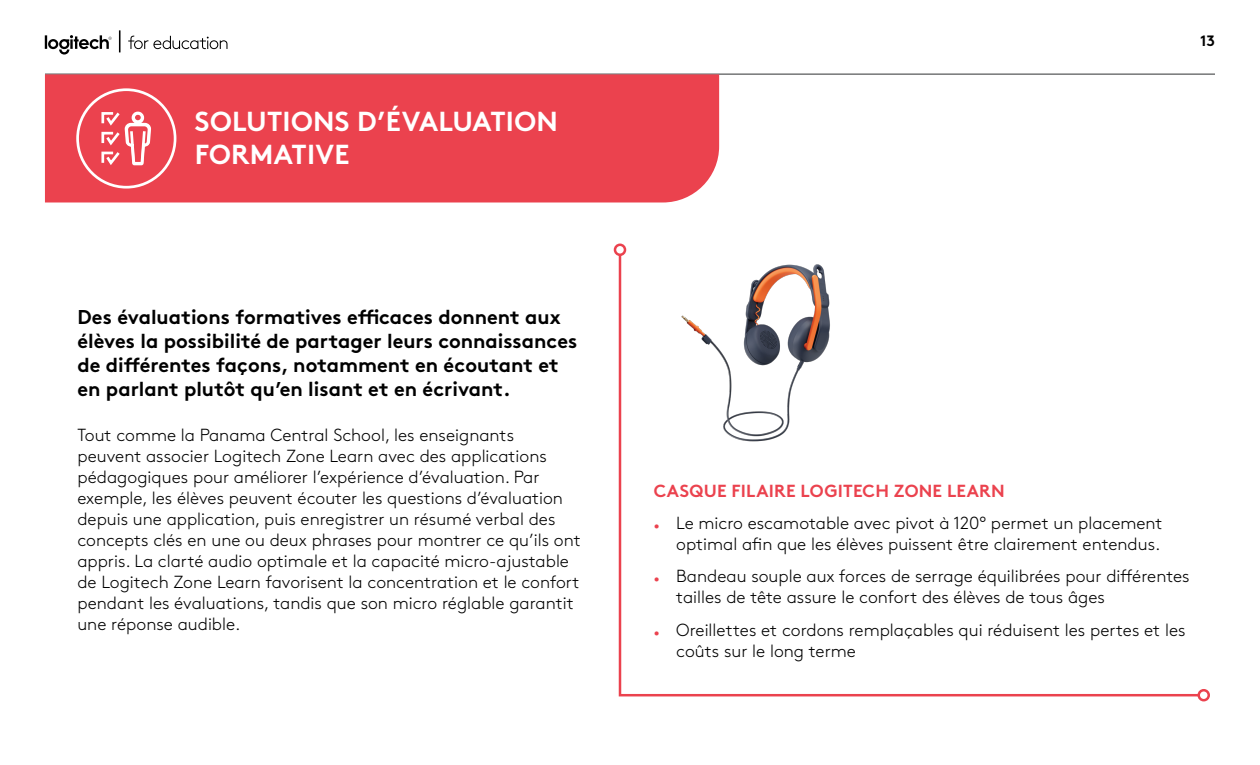
<style>
.page{position:relative;width:1260px;height:765px;background:#fff}
.page>*{position:absolute;margin:0;border:0;box-sizing:border-box;transform-origin:0 0}
.Purple_Number{font:700 27.5px/33px "Brown Pro";letter-spacing:.01em;color:#fff}
.t1{font:700 20px/24px "Brown Pro";color:#000}
.t2{font:300 17.5px/21px "Brown Pro";color:#000}
.t3{font:700 17.5px "Brown Pro";letter-spacing:.01em;color:#eb424e}
.t4{font:700 15px "Brown Pro";color:#000}
.s1{font-size:11.25px;color:#eb424e}
</style>
<div class="page">
<svg style="left:45px;top:35px;width:67px;height:20px"></svg>
<svg style="left:128px;top:36px;width:100px;height:13px"></svg>
<hr style="left:119px;top:30px;width:2px;height:22px;background:#000">
<hr style="left:45px;top:74px;width:1170px;height:1px;background:#2f3132">
<div style="left:45px;top:74px;width:674px;height:128px;background:#eb424e"></div>
<div style="left:76px;top:88px;width:100px;height:101px;border:3px solid #fff;border-radius:50%"></div>
<svg style="left:100px;top:74px;width:52px;height:129px;background:#ee626c"></svg>
<svg style="left:618px;top:252px;width:583px;height:446px"></svg>
<div style="left:614px;top:244px;width:12px;height:12px;border:2px solid #eb424e;border-radius:50%"></div>
<div style="left:1198px;top:689px;width:12px;height:12px;border:2px solid #eb424e;border-radius:50%"></div>
<img style="left:654px;top:252px;width:211px;height:206px">
<p class="Purple_Number" style="left:195px;top:102px;width:365px">SOLUTIONS D’ÉVALUATION<br>FORMATIVE</p>
<p class="t1" style="left:77px;top:303px;width:501px">Des évaluations formatives efficaces donnent aux élèves la possibilité de partager leurs connaissances de différentes façons, notamment en écoutant et en parlant plutôt qu’en lisant et en écrivant.</p>
<p class="t2" style="left:77px;top:423px;width:505px">Tout comme la Panama Central School, les enseignants peuvent associer Logitech Zone Learn avec des applications pédagogiques pour améliorer l’expérience d’évaluation. Par exemple, les élèves peuvent écouter les questions d’évaluation depuis une application, puis enregistrer un résumé verbal des concepts clés en une ou deux phrases pour montrer ce qu’ils ont appris. La clarté audio optimale et la capacité micro-ajustable de Logitech Zone Learn favorisent la concentration et le confort pendant les évaluations, tandis que son micro réglable garantit une réponse audible.</p>
<p class="t4" style="left:1200px;top:29px;width:16px">13</p>
<p class="t3" style="left:654px;top:477px;width:352px">CASQUE FILAIRE LOGITECH ZONE LEARN</p>
<p class="t2" style="left:654px;top:511px;width:510px;text-align:right"><span class="s1">•</span> Le micro escamotable avec pivot à 120° permet un placement optimal afin que les élèves puissent être clairement entendus.</p>
<p class="t2" style="left:676px;top:565px;width:515px;text-indent:-22px"><span class="s1">•</span> Bandeau souple aux forces de serrage équilibrées pour différentes tailles de tête assure le confort des élèves de tous âges</p>
<p class="t2" style="left:676px;top:618px;width:511px;text-indent:-22px"><span class="s1">•</span> Oreillettes et cordons remplaçables qui réduisent les pertes et les coûts sur le long terme</p>
</div>
